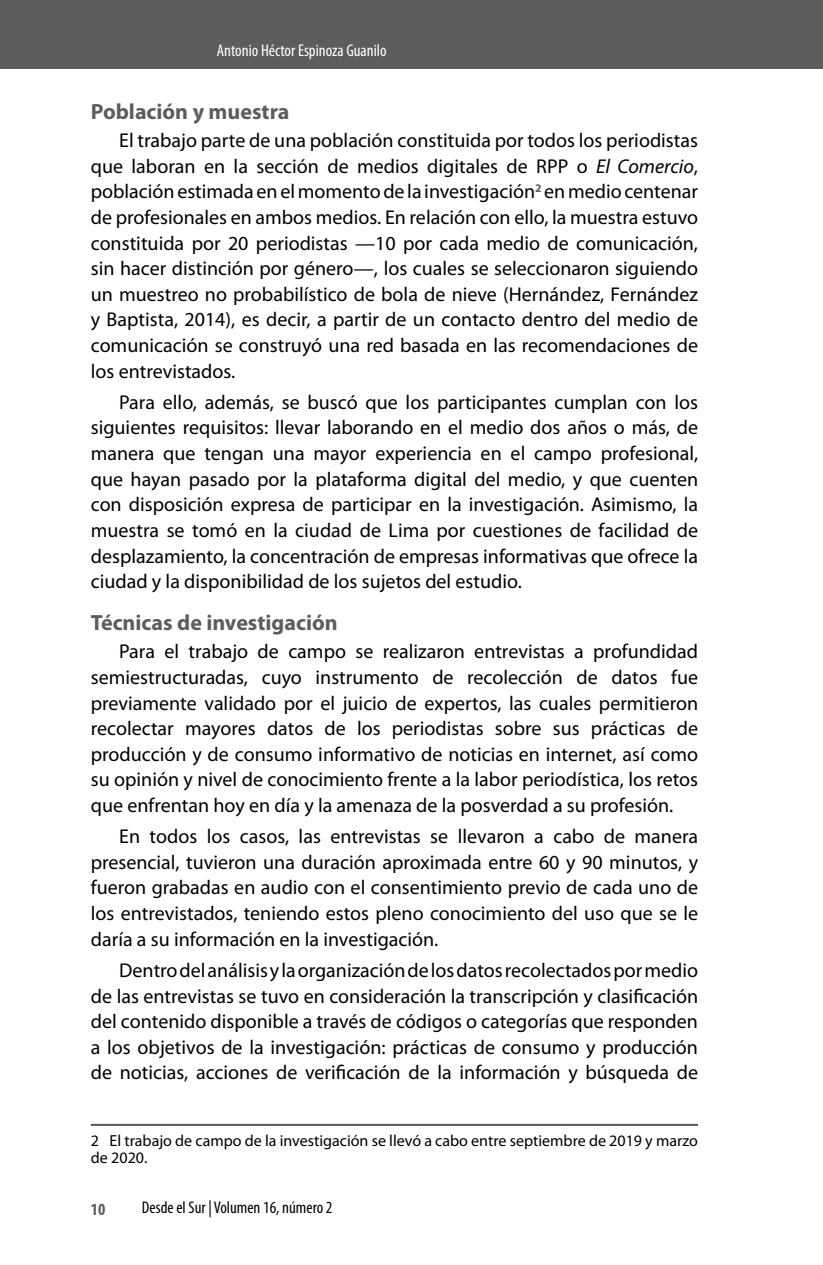
<style>
.page{position:relative;width:823px;height:1265px;background:#fff}
.page>*{position:absolute;margin:0;border:0;box-sizing:border-box;transform-origin:0 0}
.t1{font:700 22px "Myriad Pro";color:#5c5d5f}
.t2{font:20px/25.6px "Myriad Pro";color:#000;text-align:justify}
.t3{font:condensed 17px "Myriad Pro";color:#000}
.t4{font:condensed 17px "Myriad Pro";color:#fff}
.t5{font:700 condensed 17px "Myriad Pro";color:#5c5d5f}
.t6{font:16px/17px "Myriad Pro";color:#000}
.s1{font-style:italic}
</style>
<div class="page">
<div style="left:0;top:0;width:822px;height:68px;background:#5c5d5f"></div>
<hr style="left:822px;top:0;width:1px;height:68px;background:#5c5d5f">
<hr style="left:91px;top:1123px;width:606px;height:2px;background:#58585b">
<p class="t4" style="left:217px;top:40px;width:171px">Antonio Héctor Espinoza Guanilo</p>
<p class="t1" style="left:91px;top:97px;width:200px">Población y muestra</p>
<p class="t2" style="left:91px;top:127px;width:608px;text-indent:28px">El trabajo parte de una población constituida por todos los periodistas que laboran en la sección de medios digitales de RPP o <span class="s1">El Comercio</span>, población estimada en el momento de la investigación<sup>2</sup> en medio centenar de profesionales en ambos medios. En relación con ello, la muestra estuvo constituida por 20 periodistas —10 por cada medio de comunicación, sin hacer distinción por género—, los cuales se seleccionaron siguiendo un muestreo no probabilístico de bola de nieve (Hernández, Fernández y Baptista, 2014), es decir, a partir de un contacto dentro del medio de comunicación se construyó una red basada en las recomendaciones de los entrevistados.</p>
<p class="t2" style="left:91px;top:389px;width:608px;text-indent:28px">Para ello, además, se buscó que los participantes cumplan con los siguientes requisitos: llevar laborando en el medio dos años o más, de manera que tengan una mayor experiencia en el campo profesional, que hayan pasado por la plataforma digital del medio, y que cuenten con disposición expresa de participar en la investigación. Asimismo, la muestra se tomó en la ciudad de Lima por cuestiones de facilidad de desplazamiento, la concentración de empresas informativas que ofrece la ciudad y la disponibilidad de los sujetos del estudio.</p>
<p class="t1" style="left:91px;top:608px;width:248px">Técnicas de investigación</p>
<p class="t2" style="left:91px;top:638px;width:608px;text-indent:28px">Para el trabajo de campo se realizaron entrevistas a profundidad semiestructuradas, cuyo instrumento de recolección de datos fue previamente validado por el juicio de expertos, las cuales permitieron recolectar mayores datos de los periodistas sobre sus prácticas de producción y de consumo informativo de noticias en internet, así como su opinión y nivel de conocimiento frente a la labor periodística, los retos que enfrentan hoy en día y la amenaza de la posverdad a su profesión.</p>
<p class="t2" style="left:91px;top:823px;width:608px;text-indent:28px">En todos los casos, las entrevistas se llevaron a cabo de manera presencial, tuvieron una duración aproximada entre 60 y 90 minutos, y fueron grabadas en audio con el consentimiento previo de cada uno de los entrevistados, teniendo estos pleno conocimiento del uso que se le daría a su información en la investigación.</p>
<p class="t2" style="left:91px;top:957px;width:608px;text-indent:28px">Dentro del análisis y la organización de los datos recolectados por medio de las entrevistas se tuvo en consideración la transcripción y clasificación del contenido disponible a través de códigos o categorías que responden a los objetivos de la investigación: prácticas de consumo y producción de noticias, acciones de verificación de la información y búsqueda de</p>
<p class="t6" style="left:91px;top:1131px;width:608px">2 El trabajo de campo de la investigación se llevó a cabo entre septiembre de 2019 y marzo de 2020.</p>
<p class="t5" style="left:91px;top:1198px;width:16px">10</p>
<p class="t3" style="left:142px;top:1196px;width:192px">Desde el Sur | Volumen 16, número 2</p>
</div>
